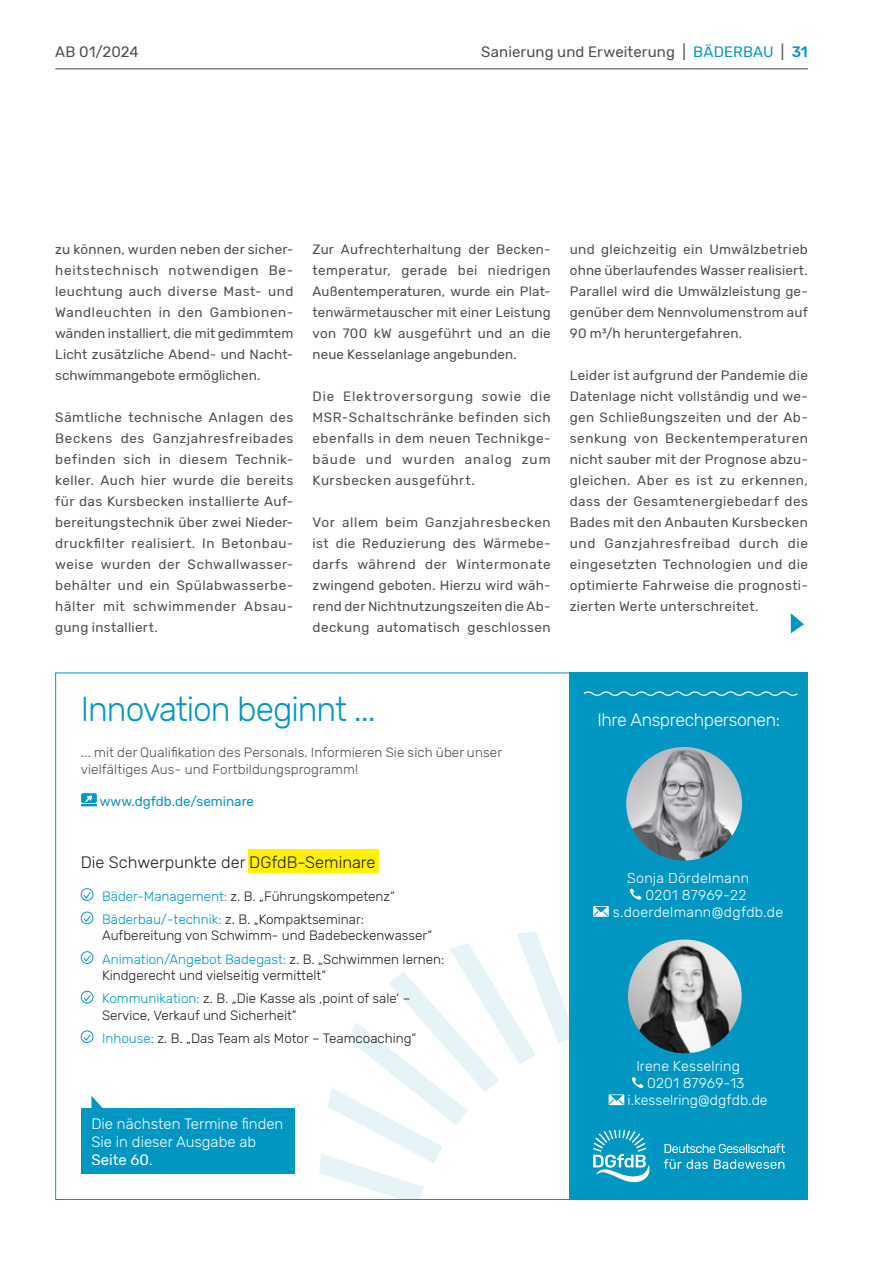
<style>
.page{position:relative;width:893px;height:1263px;background:#fff}
.page>*{position:absolute;margin:0;border:0;box-sizing:border-box;transform-origin:0 0}
.t1{font:300 34.5px "Rubik";letter-spacing:-.03em;color:#0197c2}
.t2{font:300 18px "Rubik";letter-spacing:-.025em;color:#fff}
.t3{font:300 16.5px "Rubik";color:#231f20}
.t4{font:300 15px/18px "Rubik";color:#fff}
.t5{font:15px "Rubik";letter-spacing:.005em;color:#4b4c4d}
.t6{font:300 14.25px "Rubik";letter-spacing:.015em;color:#fff}
.t7{font:13.5px/21px "Rubik";letter-spacing:.02em;color:#4b4c4d;text-align:justify}
.t8{font:300 13.5px/23.4px "Rubik";color:#231f20}
.t9{font:300 13.5px/17px "Rubik";letter-spacing:.01em;color:#4b4c4d}
.t10{font:13.5px "Rubik";color:#0197c2}
.s1{color:#0197c2}
.s2{font-weight:500;color:#0197c2}
.s3{font-size:15px}
.s4{font-weight:400}
</style>
<div class="page">
<hr style="left:55px;top:68px;width:753px;height:1px;background:#4b4c4d">
<div style="left:248px;top:849px;width:130px;height:24px;background:#fff101"></div>
<svg style="left:319px;top:931px;width:250px;height:267px"></svg>
<div style="left:569px;top:672px;width:238px;height:528px;background:#0197c2"></div>
<svg style="left:583px;top:691px;width:215px;height:5px"></svg>
<svg style="left:629px;top:888px;width:13px;height:12px"></svg>
<svg style="left:593px;top:906px;width:16px;height:11px"></svg>
<svg style="left:593px;top:907px;width:16px;height:10px"></svg>
<svg style="left:632px;top:1077px;width:12px;height:12px"></svg>
<svg style="left:609px;top:1094px;width:15px;height:11px"></svg>
<svg style="left:609px;top:1095px;width:15px;height:10px"></svg>
<div style="left:81px;top:1108px;width:213px;height:66px;background:#0197c2"></div>
<div style="left:81px;top:888px;width:12px;height:13px;border:1px solid #0197c2;border-radius:50%"></div>
<svg style="left:83px;top:891px;width:9px;height:8px"></svg>
<div style="left:81px;top:912px;width:12px;height:12px;border:1px solid #0197c2;border-radius:50%"></div>
<svg style="left:83px;top:915px;width:9px;height:8px"></svg>
<div style="left:81px;top:951px;width:12px;height:13px;border:1px solid #0197c2;border-radius:50%"></div>
<svg style="left:83px;top:954px;width:9px;height:8px"></svg>
<div style="left:81px;top:991px;width:12px;height:12px;border:1px solid #0197c2;border-radius:50%"></div>
<svg style="left:83px;top:994px;width:9px;height:8px"></svg>
<div style="left:81px;top:1030px;width:12px;height:13px;border:1px solid #0197c2;border-radius:50%"></div>
<svg style="left:83px;top:1033px;width:9px;height:8px"></svg>
<svg style="left:91px;top:1096px;width:12px;height:12px"></svg>
<div style="left:81px;top:793px;width:16px;height:10px;border:1px solid #0197c2"></div>
<svg style="left:82px;top:794px;width:14px;height:12px"></svg>
<svg style="left:593px;top:1130px;width:57px;height:52px"></svg>
<svg style="left:665px;top:1143px;width:120px;height:10px"></svg>
<svg style="left:664px;top:1159px;width:44px;height:10px"></svg>
<svg style="left:714px;top:1159px;width:70px;height:10px"></svg>
<img style="left:628px;top:939px;width:114px;height:114px;border-radius:57px">
<img style="left:626px;top:747px;width:116px;height:113px">
<svg style="left:791px;top:613px;width:13px;height:20px"></svg>
<p class="t5" style="left:55px;top:43px;width:85px">AB 01/2024</p>
<p class="t5" style="left:481px;top:43px;width:328px">Sanierung und Erweiterung | <span class="s1">BÄDERBAU</span> | <span class="s2">31</span></p>
<p class="t7" style="left:55px;top:239px;width:240px">zu können, wurden neben der sicher&shy;heitstechnisch notwendigen Be&shy;leuchtung auch diverse Mast- und Wandleuchten in den Gambionen&shy;wänden installiert, die mit gedimmtem Licht zusätzliche Abend- und Nacht&shy;schwimmangebote ermöglichen.</p>
<p class="t7" style="left:55px;top:407px;width:240px">Sämtliche technische Anlagen des Beckens des Ganzjahresfreibades befinden sich in diesem Technik&shy;keller. Auch hier wurde die bereits für das Kursbecken installierte Auf&shy;bereitungstechnik über zwei Nieder&shy;druckfilter realisiert. In Betonbau&shy;weise wurden der Schwallwasser&shy;behälter und ein Spülabwasserbe&shy;hälter mit schwimmender Absau&shy;gung installiert.</p>
<p class="t7" style="left:313px;top:239px;width:240px">Zur Aufrechterhaltung der Becken&shy;temperatur, gerade bei niedrigen Außentemperaturen, wurde ein Plat&shy;tenwärmetauscher mit einer Leistung von 700 kW ausgeführt und an die neue Kesselanlage angebunden.</p>
<p class="t7" style="left:313px;top:386px;width:240px">Die Elektroversorgung sowie die MSR-Schaltschränke befinden sich ebenfalls in dem neuen Technikge&shy;bäude und wurden analog zum Kursbecken ausgeführt.</p>
<p class="t7" style="left:313px;top:512px;width:240px">Vor allem beim Ganzjahresbecken ist die Reduzierung des Wärmebe&shy;darfs während der Wintermonate zwingend geboten. Hierzu wird wäh&shy;rend der Nichtnutzungszeiten die Ab&shy;deckung automatisch geschlossen</p>
<p class="t7" style="left:570px;top:239px;width:240px">und gleichzeitig ein Umwälzbetrieb ohne überlaufendes Wasser realisiert.<br>Parallel wird die Umwälzleistung ge&shy;genüber dem Nennvolumenstrom auf 90 m³/h heruntergefahren.</p>
<p class="t7" style="left:570px;top:365px;width:240px">Leider ist aufgrund der Pandemie die Datenlage nicht vollständig und we&shy;gen Schließungszeiten und der Ab&shy;senkung von Beckentemperaturen nicht sauber mit der Prognose abzu&shy;gleichen. Aber es ist zu erkennen, dass der Gesamtenergiebedarf des Bades mit den Anbauten Kursbecken und Ganzjahresfreibad durch die eingesetzten Technologien und die optimierte Fahrweise die prognosti&shy;zierten Werte unterschreitet.</p>
<h1 class="t1" style="left:81px;top:689px;width:296px">Innovation beginnt ...</h1>
<p class="t9" style="left:81px;top:744px;width:423px"><span class="s3">.</span>.. mit der Qualifikation des Personals. Informieren Sie sich über unser vielfältiges Aus- und Fortbildungsprogramm!</p>
<p class="t10" style="left:100px;top:793px;width:156px">www.dgfdb.de/seminare</p>
<p class="t3" style="left:81px;top:853px;width:296px">Die Schwerpunkte der DGfdB-Seminare</p>
<p class="t8" style="left:102px;top:885px;width:294px"><span class="s1">Bäder-Management:</span> z. B. „Führungskompetenz“<br><span class="s1">Bäderbau/-technik:</span> z. B. „Kompaktseminar:</p>
<p class="t8" style="left:102px;top:924px;width:344px">Aufbereitung von Schwimm- und Badebeckenwasser“<br><span class="s1">Animation/Angebot Badegast:</span> z. B. „Schwimmen lernen:</p>
<p class="t8" style="left:102px;top:964px;width:310px">Kindgerecht und vielseitig vermittelt“<br><span class="s1">Kommunikation:</span> z. B. „Die Kasse als ‚point of sale‘ –</p>
<p class="t8" style="left:102px;top:1003px;width:316px">Service, Verkauf und Sicherheit“<br><span class="s1">Inhouse:</span> z. B. „Das Team als Motor – Teamcoaching“</p>
<p class="t4" style="left:91px;top:1115px;width:194px">Die nächsten Termine finden<br>Sie in dieser Ausgabe ab<br><span class="s4">Seite 60</span>.</p>
<h2 class="t2" style="left:597px;top:710px;width:184px">Ihre Ansprechpersonen:</h2>
<p class="t6" style="left:627px;top:870px;width:123px">Sonja Dördelmann</p>
<p class="t6" style="left:645px;top:887px;width:103px">0201 87969-22</p>
<p class="t6" style="left:613px;top:904px;width:172px">s.doerdelmann@dgfdb.de</p>
<p class="t6" style="left:636px;top:1058px;width:105px">Irene Kesselring</p>
<p class="t6" style="left:647px;top:1075px;width:99px">0201 87969-13</p>
<p class="t6" style="left:628px;top:1092px;width:142px">i.kesselring@dgfdb.de</p>
</div>
